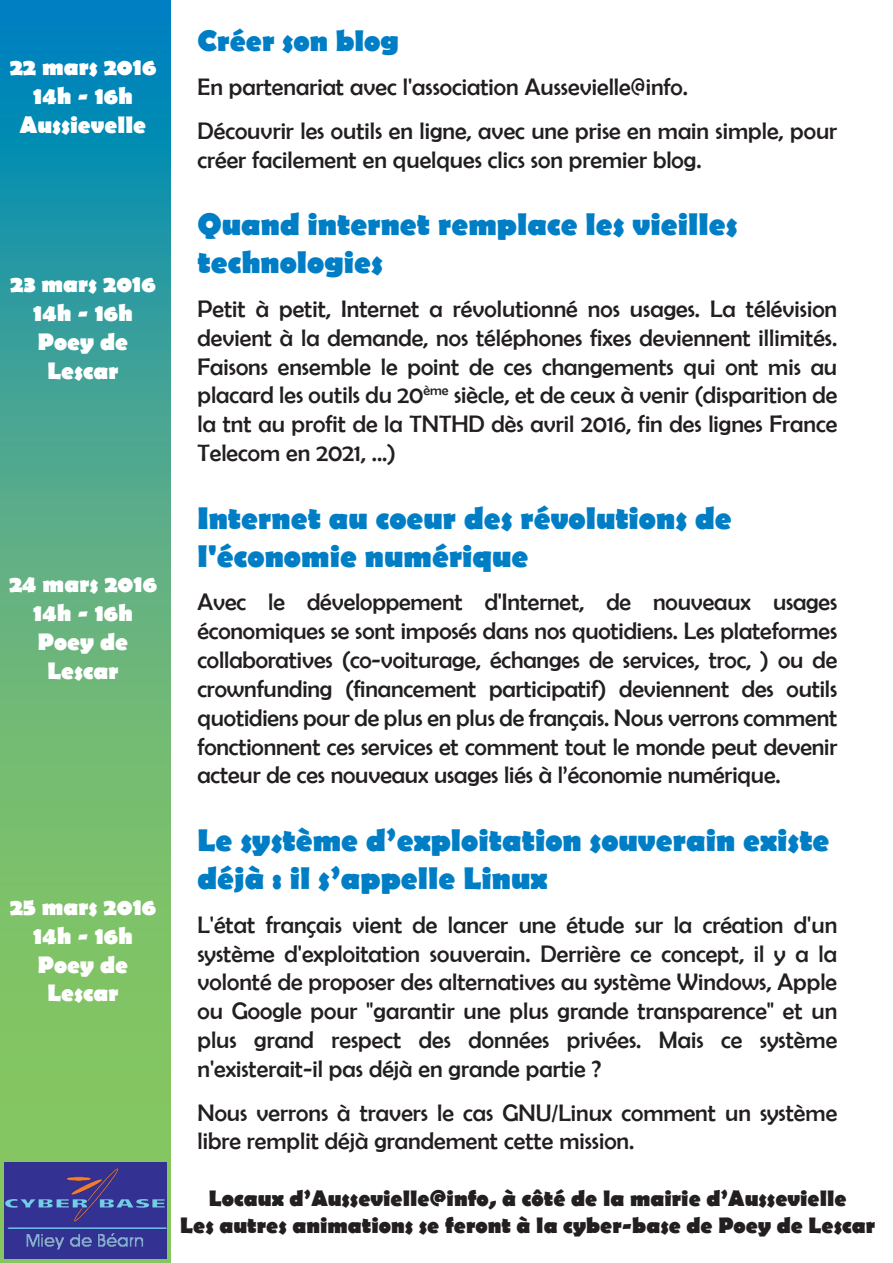
<style>
.page{position:relative;width:893px;height:1263px;background:#fff}
.page>*{position:absolute;margin:0;border:0;box-sizing:border-box;transform-origin:0 0}
.t1{font:700 31.5px/37.8px "Berlin Sans FB";color:#007ec5}
.t2{font:700 30px "Berlin Sans FB";color:#007ec5}
.t3{font:24px/28.8px "Berlin Sans FB";color:#231f20;text-align:justify}
.t4{font:700 24px/28.8px "Berlin Sans FB";color:#fff;text-align:center}
.t5{font:700 22.5px/27px "Berlin Sans FB";color:#231f20;text-align:center}
</style>
<div class="page">
<svg style="left:0;top:0;width:170px;height:1263px;background:#52ac87"></svg>
<img style="left:4px;top:1162px;width:162px;height:97px">
<p class="t4" style="left:10px;top:54px;width:148px">22 mars 2016<br>14h - 16h<br>Aussievelle</p>
<p class="t4" style="left:10px;top:271px;width:147px">23 mars 2016<br>14h - 16h<br>Poey de<br>Lescar</p>
<p class="t4" style="left:9px;top:571px;width:150px">24 mars 2016<br>14h - 16h<br>Poey de<br>Lescar</p>
<p class="t4" style="left:10px;top:894px;width:148px">25 mars 2016<br>14h - 16h<br>Poey de<br>Lescar</p>
<p class="t2" style="left:197px;top:24px;width:203px">Créer son blog</p>
<p class="t3" style="left:197px;top:65px;width:641px;line-height:43.8px">En partenariat avec l'association Aussevielle@info.<br>Découvrir les outils en ligne, avec une prise en main simple, pour</p>
<p class="t3" style="left:197px;top:145px;width:506px">créer facilement en quelques clics son premier blog.</p>
<h1 class="t1" style="left:197px;top:207px;width:542px">Quand internet remplace les vieilles technologies</h1>
<p class="t3" style="left:197px;top:294px;width:641px">Petit à petit, Internet a révolutionné nos usages. La télévision devient à la demande, nos téléphones fixes deviennent illimités.<br>Faisons ensemble le point de ces changements qui ont mis au placard les outils du 20<sup>ème</sup> siècle, et de ceux à venir (disparition de la tnt au profit de la TNTHD dès avril 2016, fin des lignes France Telecom en 2021, ...)</p>
<h1 class="t1" style="left:197px;top:501px;width:536px">Internet au coeur des révolutions de l'économie numérique</h1>
<p class="t3" style="left:197px;top:588px;width:641px">Avec le développement d'Internet, de nouveaux usages économiques se sont imposés dans nos quotidiens. Les plateformes collaboratives (co-voiturage, échanges de services, troc, ) ou de crownfunding (financement participatif) deviennent des outils quotidiens pour de plus en plus de français. Nous verrons comment fonctionnent ces services et comment tout le monde peut devenir acteur de ces nouveaux usages liés à l’économie numérique.</p>
<h1 class="t1" style="left:197px;top:823px;width:634px">Le système d’exploitation souverain existe déjà : il s’appelle Linux</h1>
<p class="t3" style="left:197px;top:910px;width:641px">L'état français vient de lancer une étude sur la création d'un système d'exploitation souverain. Derrière ce concept, il y a la volonté de proposer des alternatives au système Windows, Apple ou Google pour "garantir une plus grande transparence" et un plus grand respect des données privées. Mais ce système n'existerait-il pas déjà en grande partie ?</p>
<p class="t3" style="left:197px;top:1098px;width:641px">Nous verrons à travers le cas GNU/Linux comment un système libre remplit déjà grandement cette mission.</p>
<p class="t5" style="left:180px;top:1186px;width:697px">Locaux d’Aussevielle@info, à côté de la mairie d’Aussevielle<br>Les autres animations se feront à la cyber-base de Poey de Lescar</p>
</div>
